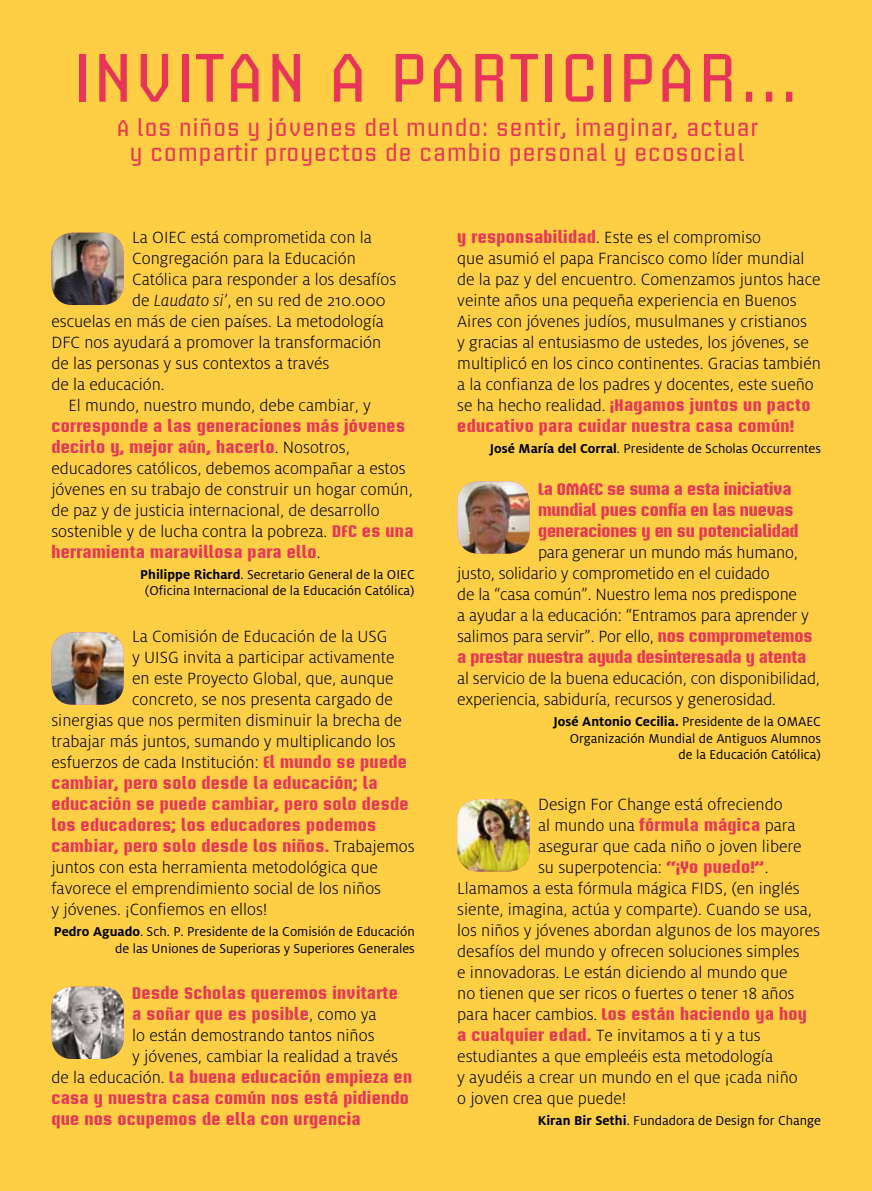
<style>
.page{position:relative;width:872px;height:1191px;background:#fecf44}
.page>*{position:absolute;margin:0;border:0;box-sizing:border-box;transform-origin:0 0}
.t1{font:67.5px "Briem Akademi Std";letter-spacing:.02em;color:#e83458}
.t2{font:22.5px/25.5px "Briem Akademi Std";letter-spacing:.02em;color:#e83458;text-align:center}
.t3{font:300 18px/21px "Milo Pro";color:#000}
.t4{font:700 16.5px/21px "Briem Akademi Std";letter-spacing:.02em;color:#e83458}
.t5{font:700 16.5px/21px "Briem Akademi Std";letter-spacing:-.01em;color:#e83458}
.t6{font:14.25px/16.5px "Milo Pro";color:#000;text-align:right}
.s1{font-style:italic}
.s2{font-family:"Milo Pro";font-weight:300;font-size:18px;color:#000}
.s3{font-family:"Briem Akademi Std";font-weight:700;font-size:16.5px;color:#e83458}
.s4{font-weight:700}
</style>
<div class="page">
<img style="left:51px;top:233px;width:73px;height:72px">
<img style="left:51px;top:632px;width:73px;height:72px">
<img style="left:51px;top:986px;width:73px;height:73px">
<img style="left:457px;top:481px;width:72px;height:72px">
<img style="left:457px;top:799px;width:72px;height:72px">
<h1 class="t1" style="left:73px;top:40px;width:728px">INVITAN A PARTICIPAR…</h1>
<p class="t2" style="left:116px;top:115px;width:643px">A los niños y jóvenes del mundo: sentir, imaginar, actuar y compartir proyectos de cambio personal y ecosocial</p>
<p class="t3" style="left:132px;top:227px;width:241px">La OIEC está comprometida con la</p>
<p class="t3" style="left:132px;top:248px;width:225px">Congregación para la Educación</p>
<p class="t3" style="left:132px;top:269px;width:265px">Católica para responder a los desafíos</p>
<p class="t3" style="left:132px;top:290px;width:255px">de <span class="s1">Laudato si’</span>, en su red de 210.000</p>
<p class="t3" style="left:51px;top:311px;width:334px">escuelas en más de cien países. La metodología</p>
<p class="t3" style="left:51px;top:332px;width:331px">DFC nos ayudará a promover la transformación</p>
<p class="t3" style="left:51px;top:353px;width:279px">de las personas y sus contextos a través</p>
<p class="t3" style="left:51px;top:374px;width:115px">de la educación.</p>
<p class="t3" style="left:68px;top:395px;width:304px">El mundo, nuestro mundo, debe cambiar, y</p>
<p class="t4" style="left:51px;top:416px;width:355px">corresponde a las generaciones más jóvenes decirlo y, mejor aún, hacerlo<span class="s2">. Nosotros,</span></p>
<p class="t3" style="left:51px;top:458px;width:363px">educadores católicos, debemos acompañar a estos jóvenes en su trabajo de construir un hogar común, de paz y de justicia internacional, de desarrollo sostenible y de lucha contra la pobreza. <span class="s3">DFC es una</span></p>
<p class="t4" style="left:51px;top:542px;width:271px">herramienta maravillosa para ello<span class="s2">.</span></p>
<p class="t6" style="left:140px;top:566px;width:276px;text-align:center"><span class="s4">Philippe Richard</span>. Secretario General de la OIEC (Oficina Internacional de la Educación Católica)</p>
<p class="t3" style="left:132px;top:626px;width:257px">La Comisión de Educación de la USG</p>
<p class="t3" style="left:132px;top:647px;width:264px">y UISG invita a participar activamente</p>
<p class="t3" style="left:132px;top:668px;width:263px">en este Proyecto Global, que, aunque</p>
<p class="t3" style="left:132px;top:689px;width:262px">concreto, se nos presenta cargado de</p>
<p class="t3" style="left:51px;top:710px;width:352px">sinergias que nos permiten disminuir la brecha de</p>
<p class="t3" style="left:51px;top:731px;width:346px">trabajar más juntos, sumando y multiplicando los</p>
<p class="t3" style="left:51px;top:752px;width:357px">esfuerzos de cada Institución: <span class="s3">El mundo se puede</span></p>
<p class="t4" style="left:51px;top:773px;width:365px">cambiar, pero solo desde la educación; la educación se puede cambiar, pero solo desde los educadores; los educadores podemos cambiar, pero solo desde los niños. <span class="s2">Trabajemos</span></p>
<p class="t3" style="left:51px;top:857px;width:331px">juntos con esta herramienta metodológica que favorece el emprendimiento social de los niños y jóvenes. ¡Confiemos en ellos!</p>
<p class="t6" style="left:54px;top:923px;width:362px"><span class="s4">Pedro Aguado</span>. Sch. P. Presidente de la Comisión de Educación de las Uniones de Superioras y Superiores Generales</p>
<p class="t4" style="left:132px;top:983px;width:267px">Desde Scholas queremos invitarte a soñar que es posible<span class="s2">, como ya</span></p>
<p class="t3" style="left:132px;top:1025px;width:267px">lo están demostrando tantos niños<br>y jóvenes, cambiar la realidad a través</p>
<p class="t4" style="left:51px;top:1067px;width:362px"><span class="s2">de la educación.</span> La buena educación empieza en casa y nuestra casa común nos está pidiendo que nos ocupemos de ella con urgencia</p>
<p class="t3" style="left:457px;top:227px;width:365px"><span class="s3">y responsabilidad</span>. Este es el compromiso<br>que asumió el papa Francisco como líder mundial de la paz y del encuentro. Comenzamos juntos hace veinte años una pequeña experiencia en Buenos Aires con jóvenes judíos, musulmanes y cristianos<br>y gracias al entusiasmo de ustedes, los jóvenes, se multiplicó en los cinco continentes. Gracias también a la confianza de los padres y docentes, este sueño</p>
<p class="t4" style="left:457px;top:395px;width:355px"><span class="s2">se ha hecho realidad.</span> ¡Hagamos juntos un pacto educativo para cuidar nuestra casa común!</p>
<p class="t6" style="left:490px;top:440px;width:332px"><span class="s4">José María del Corral</span>. Presidente de Scholas Occurrentes</p>
<p class="t5" style="left:538px;top:479px;width:262px">La OMAEC se suma a esta iniciativa mundial pues confía en las nuevas generaciones y en su potencialidad</p>
<p class="t3" style="left:457px;top:542px;width:357px;text-indent:81px">para generar un mundo más humano, justo, solidario y comprometido en el cuidado<br>de la “casa común”. Nuestro lema nos predispone<br>a ayudar a la educación: “Entramos para aprender y salimos para servir”. Por ello, <span class="s3">nos comprometemos</span></p>
<p class="t5" style="left:457px;top:647px;width:350px">a prestar nuestra ayuda desinteresada y atenta</p>
<p class="t3" style="left:457px;top:668px;width:364px">al servicio de la buena educación, con disponibilidad, experiencia, sabiduría, recursos y generosidad.</p>
<p class="t6" style="left:553px;top:713px;width:269px"><span class="s4">José Antonio Cecilia.</span> Presidente de la OMAEC<br>Organización Mundial de Antiguos Alumnos de la Educación Católica)</p>
<p class="t3" style="left:538px;top:794px;width:246px">Design For Change está ofreciendo</p>
<p class="t3" style="left:538px;top:815px;width:259px">al mundo una <span class="s3">fórmula mágica</span> para</p>
<p class="t3" style="left:538px;top:836px;width:265px">asegurar que cada niño o joven libere</p>
<p class="t3" style="left:538px;top:857px;width:232px">su superpotencia: <span class="s3">“¡Yo puedo!”</span>.</p>
<p class="t3" style="left:457px;top:878px;width:344px">Llamamos a esta fórmula mágica FIDS, (en inglés</p>
<p class="t3" style="left:457px;top:899px;width:356px">siente, imagina, actúa y comparte). Cuando se usa,</p>
<p class="t3" style="left:457px;top:920px;width:364px">los niños y jóvenes abordan algunos de los mayores</p>
<p class="t3" style="left:457px;top:941px;width:344px">desafíos del mundo y ofrecen soluciones simples</p>
<p class="t3" style="left:457px;top:962px;width:332px">e innovadoras. Le están diciendo al mundo que</p>
<p class="t3" style="left:457px;top:983px;width:339px">no tienen que ser ricos o fuertes o tener 18 años</p>
<p class="t4" style="left:457px;top:1004px;width:351px"><span class="s2">para hacer cambios.</span> Los están haciendo ya hoy</p>
<p class="t3" style="left:457px;top:1025px;width:342px"><span class="s3">a cualquier edad.</span> Te invitamos a ti y a tus estudiantes a que empleéis esta metodología<br>y ayudéis a crear un mundo en el que ¡cada niño o joven crea que puede!</p>
<p class="t6" style="left:538px;top:1112px;width:285px"><span class="s4">Kiran Bir Sethi</span>. Fundadora de Design for Change</p>
</div>
